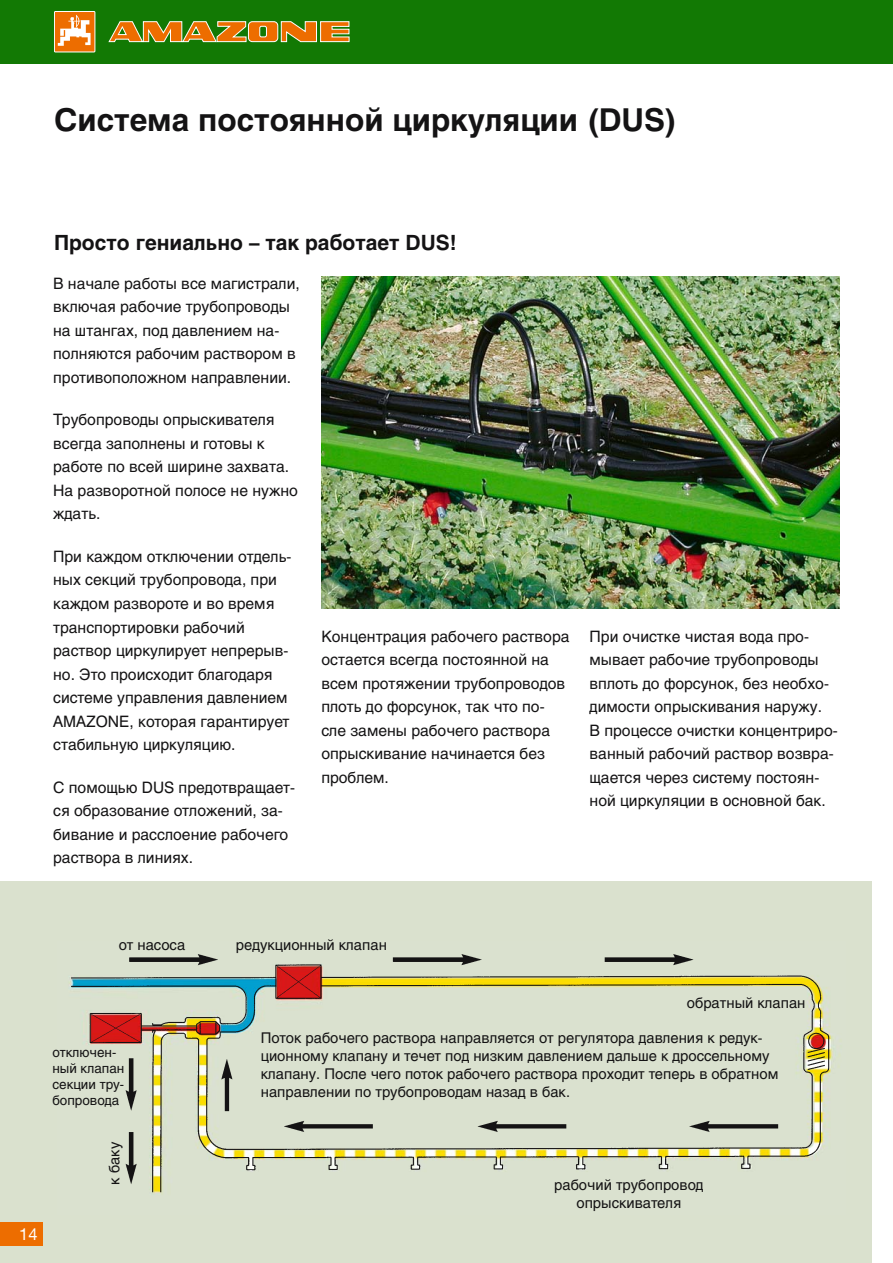
<style>
.page{position:relative;width:893px;height:1263px;background:#fff}
.page>*{position:absolute;margin:0;border:0;box-sizing:border-box;transform-origin:0 0}
.t1{font:700 31.5px "Swiss 721 Cyr";color:#141314}
.t2{font:700 21px "Swiss 721 Cyr";color:#141314}
.t3{font:16.5px "Helvetica Neue";color:#fff}
.t4{font:15.75px/23.5px "Swiss 721 Cyr";color:#141314}
.t5{font:14.85px/17.9px "Swiss 721 Cyr";color:#141314}
.t6{font:13.5px/16.2px "Swiss 721 Cyr";color:#141314}
</style>
<div class="page">
<div style="left:0;top:0;width:893px;height:64px;background:#127904"></div>
<svg style="left:108px;top:21px;width:242px;height:22px"></svg>
<div style="left:54px;top:11px;width:41px;height:41px;background:#ed6d00"></div>
<div style="left:54px;top:11px;width:41px;height:41px;border:1px solid #fff"></div>
<svg style="left:58px;top:15px;width:33px;height:31px"></svg>
<img style="left:321px;top:276px;width:519px;height:333px">
<div style="left:0;top:882px;width:872px;height:381px;background:#dae1ce"></div>
<img style="left:69px;top:954px;width:764px;height:239px">
<div style="left:0;top:1222px;width:43px;height:24px;background:#ed6d00"></div>
<h1 class="t1" style="left:54px;top:106px;width:624px">Cистема постоянной циркуляции (DUS)</h1>
<h2 class="t2" style="left:54px;top:234px;width:404px">Просто гениально – так работает DUS!</h2>
<p class="t4" style="left:53px;top:272px;width:248px">В начале работы все магистрали, включая рабочие трубопроводы на штангах, под давлением на&shy;полняются рабочим раствором в противоположном направлении.</p>
<p class="t4" style="left:53px;top:409px;width:246px">Трубопроводы опрыскивателя всегда заполнены и готовы к работе по всей ширине захвата.<br>На разворотной полосе не нужно ждать.</p>
<p class="t4" style="left:53px;top:545px;width:240px">При каждом отключении отдель&shy;ных секций трубопровода, при каждом развороте и во время транспортировки рабочий раствор циркулирует непрерыв&shy;но. Это происходит благодаря системе управления давлением<br>AMAZONE, которая гарантирует стабильную циркуляцию.</p>
<p class="t4" style="left:53px;top:776px;width:243px">С помощью DUS предотвращает&shy;ся образование отложений, за&shy;бивание и расслоение рабочего раствора в линиях.</p>
<p class="t4" style="left:321px;top:625px;width:250px">Концентрация рабочего раствора остается всегда постоянной на всем протяжении трубопроводов плоть до форсунок, так что по&shy;сле замены рабочего раствора опрыскивание начинается без проблем.</p>
<p class="t4" style="left:590px;top:625px;width:250px">При очистке чистая вода про&shy;мывает рабочие трубопроводы вплоть до форсунок, без необхо&shy;димости опрыскивания наружу.<br>В процессе очистки концентриро&shy;ванный рабочий раствор возвра&shy;щается через систему постоян&shy;ной циркуляции в основной бак.</p>
<p class="t5" style="left:119px;top:936px;width:68px">от насоса</p>
<p class="t5" style="left:236px;top:936px;width:152px">редукционный клапан</p>
<p class="t6" style="left:52px;top:1044px;width:73px">отключен&shy;ный клапан секции тру&shy;бопровода</p>
<p class="t5" style="left:106px;top:1184px;width:44px;rotate:-90deg">к баку</p>
<p class="t3" style="left:19px;top:1228px;width:20px">14</p>
<p class="t5" style="left:687px;top:994px;width:120px">обратный клапан</p>
<p class="t5" style="left:261px;top:1030px;width:519px">Поток рабочего раствора направляется от регулятора давления к редук&shy;ционному клапану и течет под низким давлением дальше к дроссельному клапану. После чего поток рабочего раствора проходит теперь в обратном направлении по трубопроводам назад в бак.</p>
<p class="t5" style="left:554px;top:1176px;width:151px;text-align:center">рабочий трубопровод опрыскивателя</p>
</div>
